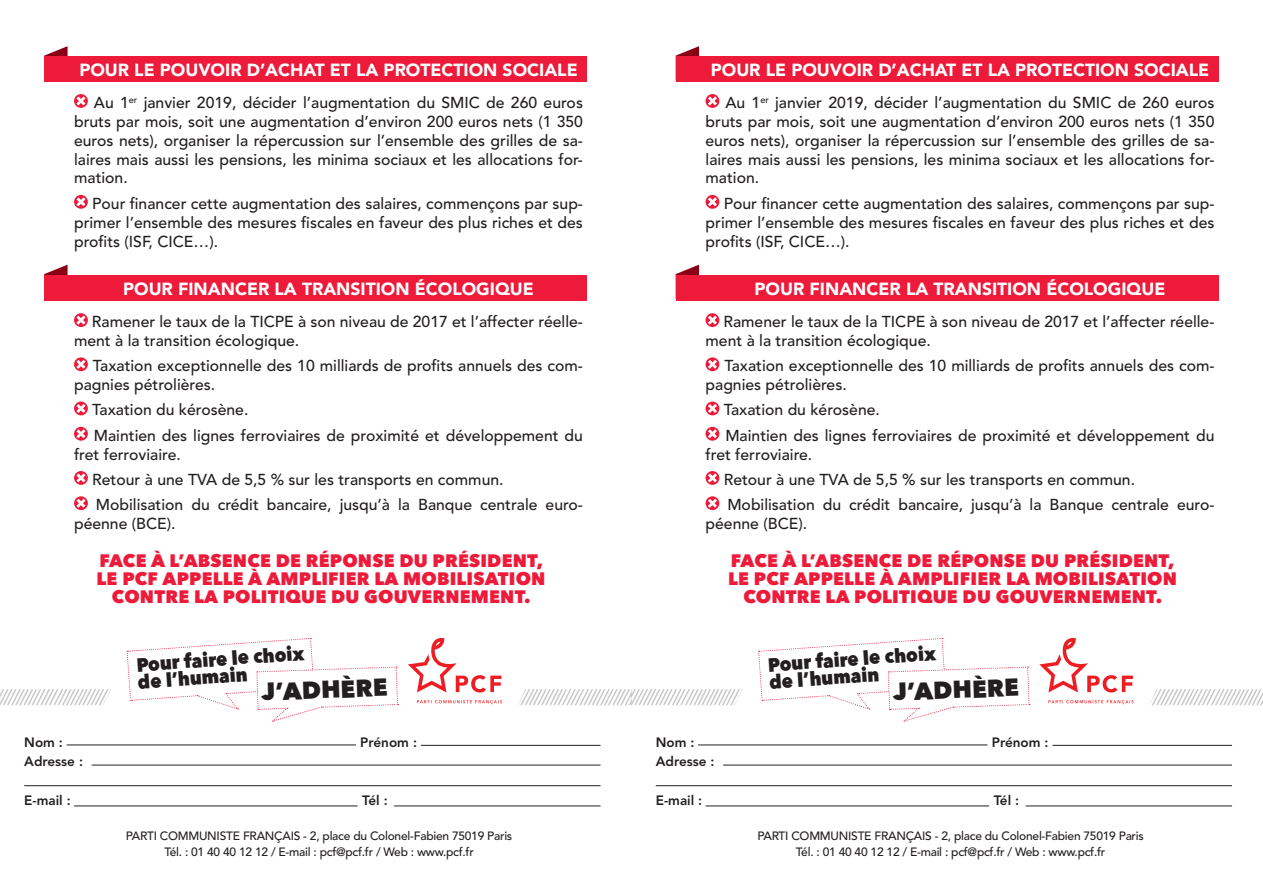
<style>
.page{position:relative;width:1263px;height:893px;background:#fff}
.page>*{position:absolute;margin:0;border:0;box-sizing:border-box;transform-origin:0 0}
.t1{font:800 24.45px "Avenir Next";color:#231f20}
.t2{font:800 19.35px/17.1px "Avenir Next";color:#231f20;scale:.93 1}
.t3{font:800 18px/18px "Avenir Next";letter-spacing:.01em;color:#ed1a3a;text-align:center}
.t4{font:900 17.4px "Avenir LT Std";color:#fff}
.t5{font:500 15.75px/18.9px "Avenir LT Std";color:#231f20}
.t6{font:800 13.5px "Avenir LT Std";color:#231f20}
.t7{font:500 12px/16.5px "Avenir LT Std";letter-spacing:-.02em;color:#231f20;text-align:center}
</style>
<div class="page">
<svg style="left:44px;top:46px;width:24px;height:11px"></svg>
<div style="left:44px;top:57px;width:543px;height:25px;background:#ed1a3a"></div>
<svg style="left:44px;top:265px;width:24px;height:10px"></svg>
<div style="left:44px;top:275px;width:543px;height:25px;background:#ed1a3a"></div>
<svg style="left:74px;top:94px;width:14px;height:14px"></svg>
<svg style="left:76px;top:96px;width:10px;height:10px"></svg>
<svg style="left:74px;top:195px;width:14px;height:14px"></svg>
<svg style="left:76px;top:197px;width:10px;height:9px"></svg>
<svg style="left:74px;top:313px;width:14px;height:14px"></svg>
<svg style="left:76px;top:316px;width:10px;height:9px"></svg>
<svg style="left:74px;top:357px;width:14px;height:14px"></svg>
<svg style="left:76px;top:360px;width:10px;height:9px"></svg>
<div style="left:74px;top:402px;width:14px;height:13px;background:#ed1a3a;border-radius:50%"></div>
<svg style="left:76px;top:404px;width:10px;height:9px"></svg>
<svg style="left:74px;top:427px;width:14px;height:14px"></svg>
<svg style="left:76px;top:429px;width:10px;height:9px"></svg>
<svg style="left:74px;top:471px;width:14px;height:14px"></svg>
<svg style="left:76px;top:473px;width:10px;height:9px"></svg>
<svg style="left:74px;top:496px;width:14px;height:14px"></svg>
<svg style="left:76px;top:499px;width:10px;height:9px"></svg>
<hr style="left:67px;top:745px;width:289px;height:1px;background:#231f20">
<hr style="left:92px;top:765px;width:508px;height:1px;background:#231f20">
<hr style="left:24px;top:785px;width:576px;height:1px;background:#231f20">
<hr style="left:74px;top:806px;width:284px;height:1px;background:#231f20">
<hr style="left:394px;top:806px;width:206px;height:1px;background:#231f20">
<hr style="left:421px;top:745px;width:179px;height:1px;background:#231f20">
<svg style="left:676px;top:46px;width:23px;height:11px"></svg>
<div style="left:676px;top:57px;width:542px;height:25px;background:#ed1a3a"></div>
<svg style="left:676px;top:265px;width:23px;height:10px"></svg>
<div style="left:676px;top:275px;width:542px;height:25px;background:#ed1a3a"></div>
<svg style="left:705px;top:94px;width:14px;height:14px"></svg>
<svg style="left:708px;top:96px;width:9px;height:10px"></svg>
<svg style="left:705px;top:195px;width:14px;height:14px"></svg>
<svg style="left:708px;top:197px;width:9px;height:9px"></svg>
<svg style="left:705px;top:313px;width:14px;height:14px"></svg>
<svg style="left:708px;top:316px;width:9px;height:9px"></svg>
<svg style="left:705px;top:357px;width:14px;height:14px"></svg>
<svg style="left:708px;top:360px;width:9px;height:9px"></svg>
<div style="left:705px;top:402px;width:14px;height:13px;background:#ed1a3a;border-radius:50%"></div>
<svg style="left:708px;top:404px;width:9px;height:9px"></svg>
<svg style="left:705px;top:427px;width:14px;height:14px"></svg>
<svg style="left:708px;top:429px;width:9px;height:9px"></svg>
<svg style="left:705px;top:471px;width:14px;height:14px"></svg>
<svg style="left:708px;top:473px;width:9px;height:9px"></svg>
<svg style="left:705px;top:496px;width:14px;height:14px"></svg>
<svg style="left:708px;top:499px;width:9px;height:9px"></svg>
<svg style="left:0;top:638px;width:1263px;height:84px"></svg>
<hr style="left:698px;top:745px;width:289px;height:1px;background:#231f20">
<hr style="left:723px;top:765px;width:509px;height:1px;background:#231f20">
<hr style="left:656px;top:785px;width:576px;height:1px;background:#231f20">
<hr style="left:705px;top:806px;width:284px;height:1px;background:#231f20">
<hr style="left:1026px;top:806px;width:206px;height:1px;background:#231f20">
<hr style="left:1052px;top:745px;width:180px;height:1px;background:#231f20">
<p class="t4" style="left:79px;top:60px;width:500px">POUR LE POUVOIR D’ACHAT ET LA PROTECTION SOCIALE</p>
<p class="t5" style="left:74px;top:93px;width:510px;text-align:justify;text-indent:20px">Au 1<sup>er</sup> janvier 2019, décider l’augmentation du SMIC de 260 euros bruts par mois, soit une augmentation d’environ 200 euros nets (1 350 euros nets), organiser la répercussion sur l’ensemble des grilles de sa&shy;laires mais aussi les pensions, les minima sociaux et les allocations for&shy;mation.</p>
<p class="t5" style="left:74px;top:194px;width:510px;text-align:justify;text-indent:18px">Pour financer cette augmentation des salaires, commençons par sup&shy;primer l’ensemble des mesures fiscales en faveur des plus riches et des profits (ISF, CICE…).</p>
<p class="t4" style="left:123px;top:279px;width:412px">POUR FINANCER LA TRANSITION ÉCOLOGIQUE</p>
<p class="t5" style="left:74px;top:312px;width:510px;text-indent:18px">Ramener le taux de la TICPE à son niveau de 2017 et l’affecter réelle&shy;ment à la transition écologique.</p>
<p class="t5" style="left:74px;top:357px;width:510px;text-indent:19px">Taxation exceptionnelle des 10 milliards de profits annuels des com&shy;pagnies pétrolières.</p>
<p class="t5" style="left:92px;top:398px;width:492px;line-height:25.3px">Taxation du kérosène.<br>Maintien des lignes ferroviaires de proximité et développement du</p>
<p class="t5" style="left:92px;top:442px;width:492px;line-height:25.3px;text-indent:-18px">fret ferroviaire.<br>Retour à une TVA de 5,5 % sur les transports en commun.<br>Mobilisation du crédit bancaire, jusqu’à la Banque centrale euro-</p>
<p class="t5" style="left:74px;top:514px;width:103px">péenne (BCE).</p>
<p class="t3" style="left:97px;top:552px;width:450px">FACE À L’ABSENCE DE RÉPONSE DU PRÉSIDENT,<br>LE PCF APPELLE À AMPLIFIER LA MOBILISATION<br>CONTRE LA POLITIQUE DU GOUVERNEMENT.</p>
<p class="t2" style="left:136px;top:656px;width:182px;rotate:-4deg">Pour faire le choix de l’humain</p>
<p class="t1" style="left:261px;top:676px;width:127px;rotate:-2deg">J’ADHÈRE</p>
<p class="t6" style="left:24px;top:734px;width:40px">Nom :</p>
<p class="t6" style="left:360px;top:734px;width:58px">Prénom :</p>
<p class="t6" style="left:24px;top:754px;width:60px">Adresse :</p>
<p class="t6" style="left:24px;top:793px;width:48px">E-mail :</p>
<p class="t6" style="left:362px;top:793px;width:27px">Tél :</p>
<p class="t7" style="left:126px;top:827px;width:388px">PARTI COMMUNISTE FRANÇAIS - 2, place du Colonel-Fabien 75019 Paris<br>Tél. : 01 40 40 12 12 / E-mail : pcf@pcf.fr / Web : www.pcf.fr</p>
<p class="t4" style="left:711px;top:60px;width:500px">POUR LE POUVOIR D’ACHAT ET LA PROTECTION SOCIALE</p>
<p class="t5" style="left:705px;top:93px;width:510px;text-align:justify;text-indent:20px">Au 1<sup>er</sup> janvier 2019, décider l’augmentation du SMIC de 260 euros bruts par mois, soit une augmentation d’environ 200 euros nets (1 350 euros nets), organiser la répercussion sur l’ensemble des grilles de sa&shy;laires mais aussi les pensions, les minima sociaux et les allocations for&shy;mation.</p>
<p class="t5" style="left:705px;top:194px;width:510px;text-align:justify;text-indent:18px">Pour financer cette augmentation des salaires, commençons par sup&shy;primer l’ensemble des mesures fiscales en faveur des plus riches et des profits (ISF, CICE…).</p>
<p class="t4" style="left:755px;top:279px;width:412px">POUR FINANCER LA TRANSITION ÉCOLOGIQUE</p>
<p class="t5" style="left:705px;top:312px;width:510px;text-indent:18px">Ramener le taux de la TICPE à son niveau de 2017 et l’affecter réelle&shy;ment à la transition écologique.</p>
<p class="t5" style="left:705px;top:357px;width:510px;text-indent:19px">Taxation exceptionnelle des 10 milliards de profits annuels des com&shy;pagnies pétrolières.</p>
<p class="t5" style="left:724px;top:398px;width:492px;line-height:25.3px">Taxation du kérosène.<br>Maintien des lignes ferroviaires de proximité et développement du</p>
<p class="t5" style="left:724px;top:442px;width:492px;line-height:25.3px;text-indent:-18px">fret ferroviaire.<br>Retour à une TVA de 5,5 % sur les transports en commun.<br>Mobilisation du crédit bancaire, jusqu’à la Banque centrale euro-</p>
<p class="t5" style="left:705px;top:514px;width:103px">péenne (BCE).</p>
<p class="t3" style="left:728px;top:552px;width:450px">FACE À L’ABSENCE DE RÉPONSE DU PRÉSIDENT,<br>LE PCF APPELLE À AMPLIFIER LA MOBILISATION<br>CONTRE LA POLITIQUE DU GOUVERNEMENT.</p>
<p class="t2" style="left:767px;top:656px;width:182px;rotate:-4deg">Pour faire le choix de l’humain</p>
<p class="t1" style="left:892px;top:676px;width:127px;rotate:-2deg">J’ADHÈRE</p>
<p class="t6" style="left:656px;top:734px;width:40px">Nom :</p>
<p class="t6" style="left:992px;top:734px;width:58px">Prénom :</p>
<p class="t6" style="left:656px;top:754px;width:60px">Adresse :</p>
<p class="t6" style="left:656px;top:793px;width:48px">E-mail :</p>
<p class="t6" style="left:994px;top:793px;width:27px">Tél :</p>
<p class="t7" style="left:757px;top:827px;width:388px">PARTI COMMUNISTE FRANÇAIS - 2, place du Colonel-Fabien 75019 Paris<br>Tél. : 01 40 40 12 12 / E-mail : pcf@pcf.fr / Web : www.pcf.fr</p>
</div>
